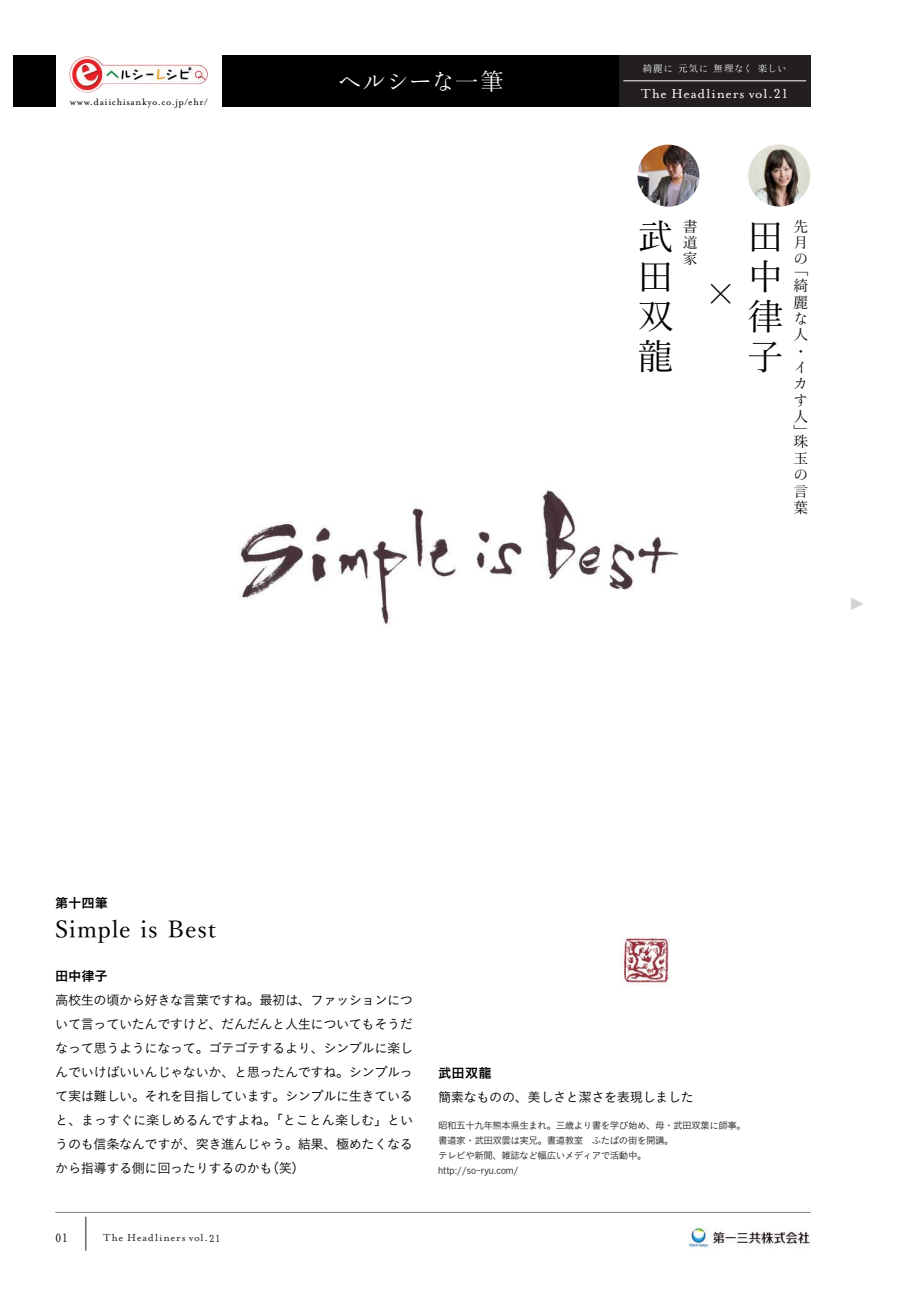
<style>
.page{position:relative;width:919px;height:1289px;background:#fff}
.page>*{position:absolute;margin:0;border:0;box-sizing:border-box;transform-origin:0 0}
.t1{font:42.45px "Yu Mincho Std L 90 msp RKSJ V";color:#000}
.t2{font:36.15px/39.8px "Yu Mincho 02 R 90 msp RKSJ V";color:#000;text-align:justify}
.t3{font:23.4px "Yu Mincho Std M 90 msp RKSJ H";letter-spacing:.05em;color:#000}
.t4{font:23.4px "Yu Min 5 go Kn R 90 msp RKSJ H";color:#fff}
.t5{font:14.85px "Mrs Eaves Roman";letter-spacing:.06em;color:#fff}
.t6{font:14.85px/16.4px "Yu Mincho 02 R 90 msp RKSJ V";color:#000}
.t7{font:14.85px/16.4px "Yu Min 5 go Kn R 90 msp RKSJ H";color:#000}
.t8{font:13.8px "Mrs Eaves Fractions";color:#231f20}
.t9{font:13.35px/23.9px "Koburina Go Std W3 90 msp RKSJ H";letter-spacing:-.04em;color:#000;text-align:justify}
.t10{font:13.35px "Koburina Go Std W6 90 msp RKSJ H";letter-spacing:-.005em;color:#000}
.t11{font:11.7px "Mrs Eaves Roman";letter-spacing:.07em;color:#231f20}
.t12{font:10.65px "Mrs Eaves Roman";letter-spacing:.06em;color:#000}
.t13{font:9.6px/14.9px "Koburina Go Std W3 90 msp RKSJ H";letter-spacing:-.055em;color:#231f20}
.t14{font:9.6px "Yu Mincho 02 R 90 msp RKSJ H";color:#fff}
.s1{font-family:"Yu Mincho 02 R 90 msp RKSJ H"}
.s2{font-family:"Yu Min 5 go Kn R 90 msp RKSJ H"}
.s3{font-family:"Mrs Eaves Fractions"}
</style>
<div class="page">
<img style="left:239px;top:490px;width:440px;height:496px">
<svg style="left:851px;top:597px;width:12px;height:13px"></svg>
<hr style="left:55px;top:1212px;width:755px;height:1px;background:#777e84">
<hr style="left:86px;top:1216px;width:1px;height:34px;background:#231f20">
<img style="left:688px;top:1227px;width:122px;height:21px">
<div style="left:13px;top:55px;width:42px;height:51px;background:#000"></div>
<div style="left:619px;top:55px;width:191px;height:51px;background:#231f20"></div>
<img style="left:69px;top:56px;width:139px;height:36px">
<hr style="left:623px;top:81px;width:183px;height:1px;background:#fff">
<div style="left:223px;top:55px;width:396px;height:51px;background:#000"></div>
<img style="left:637px;top:145px;width:62px;height:61px;border-radius:50%">
<img style="left:748px;top:145px;width:62px;height:61px;border-radius:50%">
<p class="t12" style="left:70px;top:95px;width:139px">www.daiichisankyo.co.jp/ehr/</p>
<h3 class="t4" style="left:338px;top:72px;width:167px">ヘルシーな<span class="s1">一筆</span></h3>
<p class="t14" style="left:642px;top:64px;width:146px">綺麗<span class="s2">に</span> 元気<span class="s2">に</span> 無理<span class="s2">なく</span> 楽<span class="s2">しい</span></p>
<p class="t5" style="left:641px;top:84px;width:149px">The Headliners vol.<span class="s3">21</span></p>
<h2 class="t2" style="left:637px;top:222px;width:37px">武田双龍</h2>
<p class="t6" style="left:682px;top:220px;width:16px;text-align:justify">書道家</p>
<p class="t6" style="left:793px;top:220px;width:15px">先月</p>
<h2 class="t2" style="left:747px;top:222px;width:36px">田中律子</h2>
<p class="t7" style="left:793px;top:252px;width:15px">の</p>
<p class="t6" style="left:793px;top:263px;width:16px;text-align:justify">「綺麗</p>
<p class="t7" style="left:793px;top:312px;width:14px">な</p>
<p class="t6" style="left:793px;top:328px;width:16px">人・</p>
<p class="t7" style="left:793px;top:361px;width:15px">イカす</p>
<p class="t6" style="left:793px;top:411px;width:16px;line-height:14.9px">人」</p>
<p class="t6" style="left:793px;top:436px;width:16px">珠玉</p>
<p class="t7" style="left:793px;top:468px;width:15px">の</p>
<p class="t6" style="left:793px;top:485px;width:16px">言葉</p>
<h1 class="t1" style="left:699px;top:278px;width:33px">×</h1>
<p class="t10" style="left:55px;top:897px;width:54px">第十四筆</p>
<h3 class="t3" style="left:55px;top:920px;width:162px">Simple is Best</h3>
<p class="t10" style="left:55px;top:971px;width:54px">田中律子</p>
<p class="t9" style="left:55px;top:989px;width:359px">高校生の頃から好きな言葉ですね。最初は、ファッションについて言っていたんですけど、だんだんと人生についてもそうだなって思うようになって。ゴテゴテするより、シンプルに楽しんでいけばいいんじゃないか、と思ったんですね。シンプルって実は難しい。それを目指しています。シンプルに生きていると、まっすぐに楽しめるんですよね。「とことん楽しむ」というのも信条なんですが、突き進んじゃう。結果、極めたくなるから指導する側に回ったりするのかも（笑）</p>
<p class="t8" style="left:55px;top:1230px;width:14px">01</p>
<p class="t11" style="left:103px;top:1230px;width:119px">The Headliners vol.<span class="s3">21</span></p>
<p class="t10" style="left:438px;top:1068px;width:55px">武田双龍</p>
<p class="t9" style="left:438px;top:1087px;width:257px">簡素なものの、美しさと潔さを表現しました</p>
<p class="t13" style="left:438px;top:1119px;width:309px">昭和五十九年熊本県生まれ。三歳より書を学び始め、母・武田双葉に師事。書道家・武田双雲は実兄。書道教室　ふたばの街を開講。<br>テレビや新聞、雑誌など幅広いメディアで活動中。<br>http://so-ryu.com/</p>
</div>
